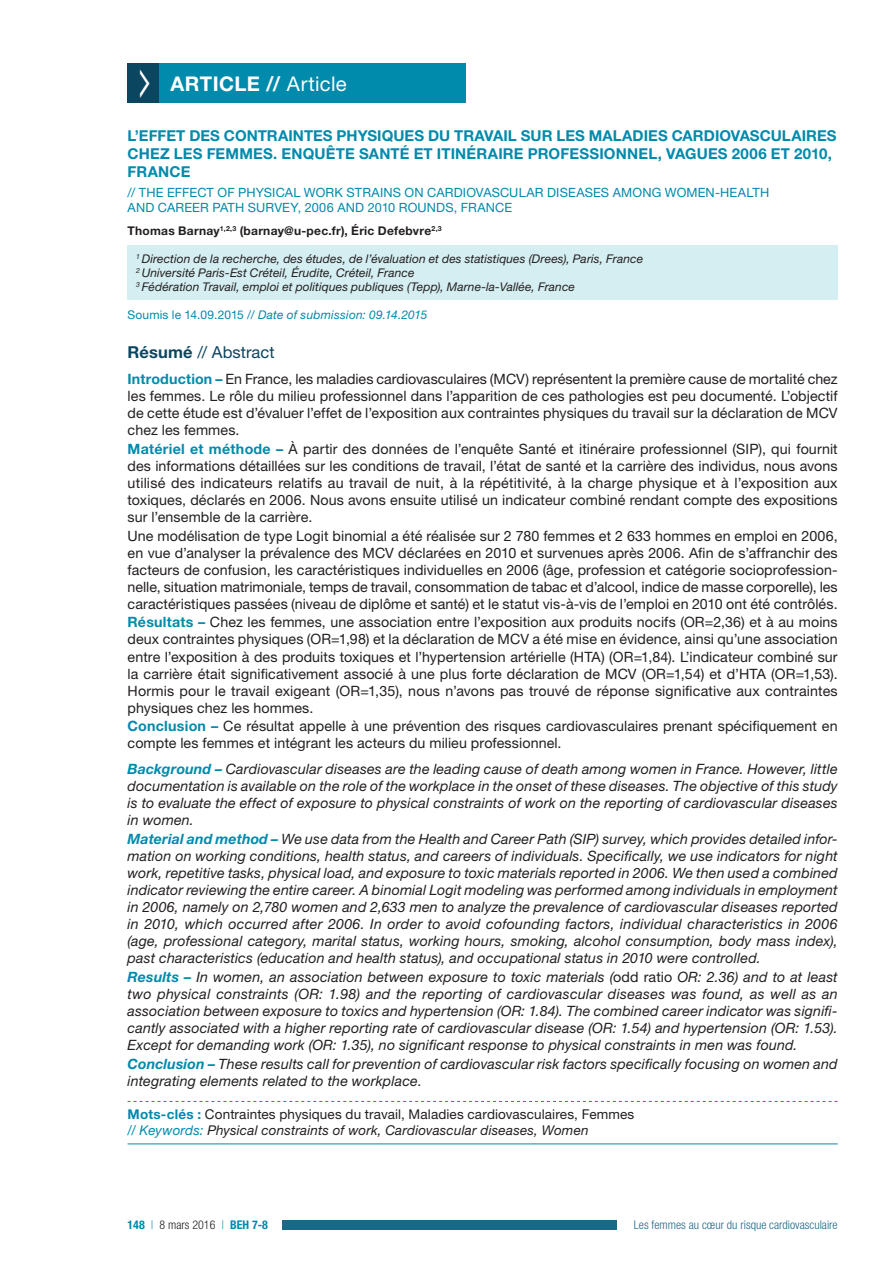
<style>
.page{position:relative;width:893px;height:1263px;background:#fff}
.page>*{position:absolute;margin:0;border:0;box-sizing:border-box;transform-origin:0 0}
.t1{font:700 20.25px "Helvetica Neue LT Std";letter-spacing:.02em;color:#fff}
.t2{font:16.5px "Helvetica Neue LT Std";letter-spacing:.005em;color:#0b4660}
.t3{font:700 15px/18px "Helvetica Neue LT Std";letter-spacing:.005em;color:#008aac}
.t4{font:14.25px/17.4px "Helvetica Neue LT Std";letter-spacing:.005em;color:#231f20}
.t5{font:italic 14.25px/17.2px "Helvetica Neue LT Std";letter-spacing:.01em;color:#231f20}
.t6{font:13.5px/16.2px "Helvetica Neue LT Std";letter-spacing:.01em;color:#231f20}
.t7{font:12.75px/15.3px "Helvetica Neue LT Std";letter-spacing:.01em;color:#008aac}
.t8{font:italic 12px/14.4px "Helvetica Neue LT Std";letter-spacing:.005em;color:#231f20}
.t9{font:700 12px "Helvetica Neue LT Std";letter-spacing:.02em;color:#231f20}
.t10{font:italic 12px "Helvetica Neue LT Std";letter-spacing:.015em;color:#008aac}
.t11{font:300 condensed 12px "Helvetica Neue LT Std";color:#1c6889}
.t12{font:700 condensed 12px "Helvetica Neue LT Std";color:#008aac}
.s1{font-weight:400}
.s2{font-style:normal}
.s3{font-weight:700}
.s4{font-weight:700;color:#008aac}
.s5{font-style:italic;color:#008aac}
.s6{font-style:italic}
.s7{font-weight:300}
.s8{font-weight:300;color:#231f20}
</style>
<div class="page">
<div style="left:282px;top:1220px;width:335px;height:10px;background:#1c6889"></div>
<div style="left:128px;top:64px;width:34px;height:39px;background:#0b4660"></div>
<div style="left:159px;top:64px;width:307px;height:39px;background:#008aac"></div>
<svg style="left:128px;top:1101px;width:710px;height:1px"></svg>
<hr style="left:128px;top:1143px;width:710px;height:1px;background:#008aac">
<div style="left:128px;top:245px;width:710px;height:55px;background:#d5eef2"></div>
<h1 class="t1" style="left:171px;top:71px;width:178px">ARTICLE // <span class="s1">Article</span></h1>
<p class="t3" style="left:128px;top:127px;width:710px">L’EFFET DES CONTRAINTES PHYSIQUES DU TRAVAIL SUR LES MALADIES CARDIOVASCULAIRES<br>CHEZ LES FEMMES. ENQUÊTE SANTÉ ET ITINÉRAIRE PROFESSIONNEL, VAGUES 2006 ET 2010,<br>FRANCE</p>
<p class="t7" style="left:128px;top:185px;width:643px">// THE EFFECT OF PHYSICAL WORK STRAINS ON CARDIOVASCULAR DISEASES AMONG WOMEN-HEALTH<br>AND CAREER PATH SURVEY, 2006 AND 2010 ROUNDS, FRANCE</p>
<p class="t9" style="left:128px;top:224px;width:316px">Thomas Barnay<sup>1,2,3</sup> (barnay@u-pec.fr), Éric Defebvre<sup>2,3</sup></p>
<p class="t8" style="left:136px;top:251px;width:509px"><sup>1</sup> Direction de la recherche, des études, de l’évaluation et des statistiques (Drees), Paris, France<br><sup>2</sup> Université Paris-Est Créteil, Érudite, Créteil, France<br><sup>3</sup> Fédération Travail, emploi et politiques publiques (Tepp), Marne-la-Vallée, France</p>
<p class="t10" style="left:128px;top:307px;width:301px"><span class="s2">Soumis le 14.09.2015 /</span>/ Date of submission: 09.14.2015</p>
<p class="t2" style="left:128px;top:342px;width:149px"><span class="s3">Résumé</span> // Abstract</p>
<p class="t4" style="left:128px;top:370px;width:712px"><span class="s4">Introduction –</span> En France, les maladies cardiovasculaires (MCV) représentent la première cause de mortalité chez les femmes. Le rôle du milieu professionnel dans l’apparition de ces pathologies est peu documenté. L’objectif de cette étude est d’évaluer l’effet de l’exposition aux contraintes physiques du travail sur la déclaration de MCV chez les femmes.<br><span class="s4">Matériel et méthode –</span> À partir des données de l’enquête Santé et itinéraire professionnel (SIP), qui fournit des informations détaillées sur les conditions de travail, l’état de santé et la carrière des individus, nous avons utilisé des indicateurs relatifs au travail de nuit, à la répétitivité, à la charge physique et à l’exposition aux toxiques, déclarés en 2006. Nous avons ensuite utilisé un indicateur combiné rendant compte des expositions sur l’ensemble de la carrière.<br>Une modélisation de type Logit binomial a été réalisée sur 2 780 femmes et 2 633 hommes en emploi en 2006, en vue d’analyser la prévalence des MCV déclarées en 2010 et survenues après 2006. Afin de s’affranchir des facteurs de confusion, les caractéristiques individuelles en 2006 (âge, profession et catégorie socioprofession&shy;nelle, situation matrimoniale, temps de travail, consommation de tabac et d’alcool, indice de masse corporelle), les caractéristiques passées (niveau de diplôme et santé) et le statut vis-à-vis de l’emploi en 2010 ont été contrôlés.<br><span class="s4">Résultats –</span> Chez les femmes, une association entre l’exposition aux produits nocifs (OR=2,36) et à au moins deux contraintes physiques (OR=1,98) et la déclaration de MCV a été mise en évidence, ainsi qu’une association entre l’exposition à des produits toxiques et l’hypertension artérielle (HTA) (OR=1,84). L’indicateur combiné sur la carrière était significativement associé à une plus forte déclaration de MCV (OR=1,54) et d’HTA (OR=1,53).<br>Hormis pour le travail exigeant (OR=1,35), nous n’avons pas trouvé de réponse significative aux contraintes physiques chez les hommes.<br><span class="s4">Conclusion –</span> Ce résultat appelle à une prévention des risques cardiovasculaires prenant spécifiquement en compte les femmes et intégrant les acteurs du milieu professionnel.</p>
<p class="t5" style="left:128px;top:760px;width:712px"><span class="s4">Background –</span> Cardiovascular diseases are the leading cause of death among women in France. However, little documentation is available on the role of the workplace in the onset of these diseases. The objective of this study is to evaluate the effect of exposure to physical constraints of work on the reporting of cardiovascular diseases in women.<br><span class="s4">Material and method –</span> We use data from the Health and Career Path (SIP) survey, which provides detailed infor&shy;mation on working conditions, health status, and careers of individuals. Specifically, we use indicators for night work, repetitive tasks, physical load, and exposure to toxic materials reported in 2006. We then used a combined indicator reviewing the entire career. A binomial Logit modeling was performed among individuals in employment in 2006, namely on 2,780 women and 2,633 men to analyze the prevalence of cardiovascular diseases reported in 2010, which occurred after 2006. In order to avoid cofounding factors, individual characteristics in 2006 (age, professional category, marital status, working hours, smoking, alcohol consumption, body mass index), past characteristics (education and health status), and occupational status in 2010 were controlled.<br><span class="s4">Results –</span> In women, an association between exposure to toxic materials (<span class="s2">odd ratio</span> OR: 2.36) and to at least two physical constraints (OR: 1.98) and the reporting of cardiovascular diseases was found, as well as an association between exposure to toxics and hypertension (OR: 1.84). The combined career indicator was signifi&shy;cantly associated with a higher reporting rate of cardiovascular disease (OR: 1.54) and hypertension (OR: 1.53).<br>Except for demanding work (OR: 1.35), no significant response to physical constraints in men was found.<br><span class="s4">Conclusion –</span> These results call for prevention of cardiovascular risk factors specifically focusing on women and integrating elements related to the workplace.</p>
<p class="t6" style="left:128px;top:1106px;width:508px"><span class="s4">Mots-clés :</span> Contraintes physiques du travail, Maladies cardiovasculaires, Femmes <span class="s5">// Keywords:</span> <span class="s6">Physical constraints of work, Cardiovascular diseases, Women</span></p>
<p class="t12" style="left:128px;top:1218px;width:142px">148 <span class="s7">|</span> <span class="s8">8 mars 2016</span> <span class="s7">|</span> BEH 7-8</p>
<p class="t11" style="left:634px;top:1218px;width:205px">Les femmes au cœur du risque cardiovasculaire</p>
</div>
